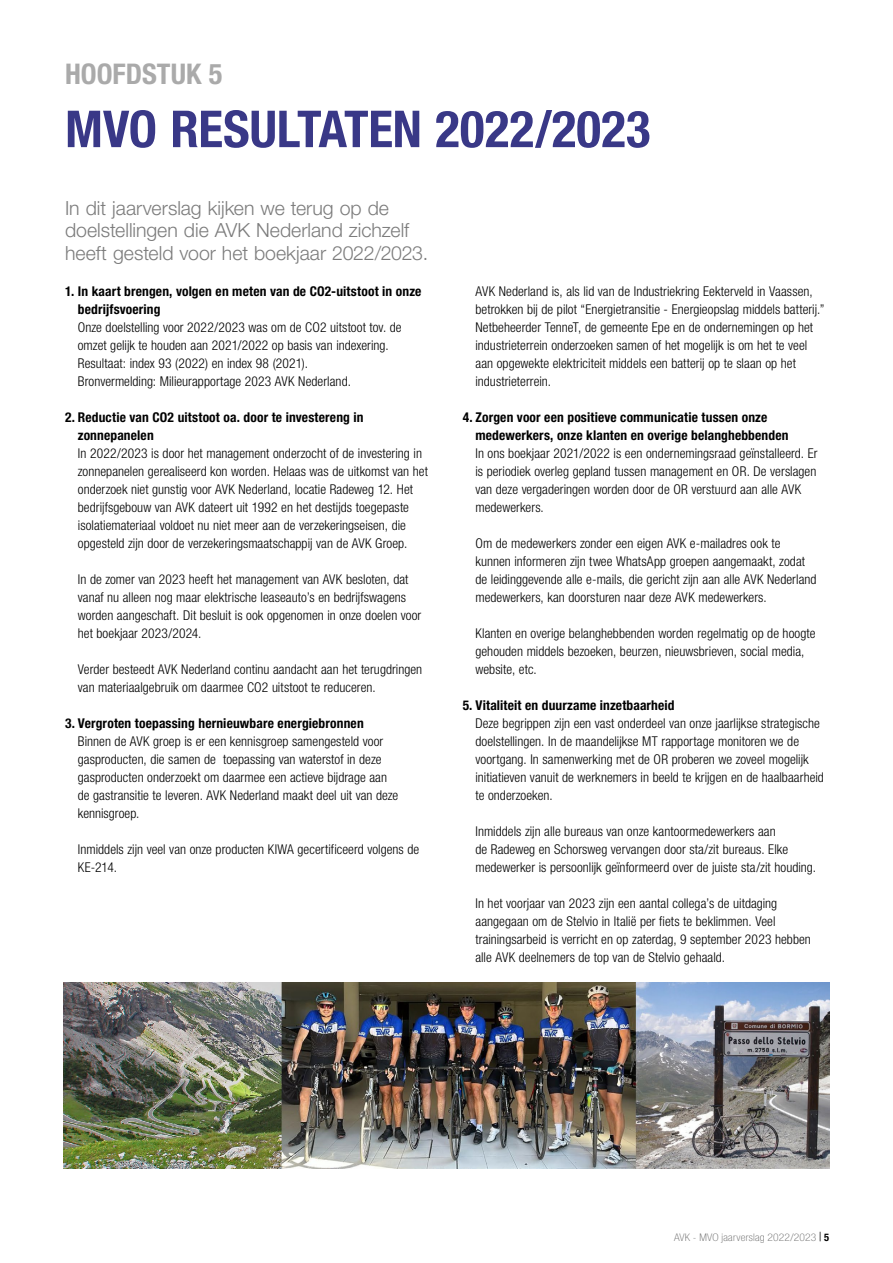
<style>
.page{position:relative;width:893px;height:1263px;background:#fff}
.page>*{position:absolute;margin:0;border:0;box-sizing:border-box;transform-origin:0 0}
.t1{font:700 condensed 51px "Helvetica Neue LT Pro";color:#393887}
.t2{font:700 condensed 28.5px "Helvetica Neue LT Pro";color:#aaa}
.t3{font:300 19.5px/22.5px "Helvetica Neue LT Pro";color:#7c7c7c}
.t4{font:300 condensed 13.5px/18px "Helvetica Neue LT Pro";letter-spacing:.005em;color:#000}
.t5{font:700 condensed 13.5px/18px "Helvetica Neue LT Pro";letter-spacing:.01em;color:#000}
.t6{font:100 condensed 10.5px "Helvetica Neue LT Pro";letter-spacing:.02em;color:#636363;scale:1.1 1}
.s1{font-family:"Times New Roman";font-weight:700;font-stretch:normal;color:#000}
.s2{font-weight:700;color:#000}
</style>
<div class="page">
<img style="left:64px;top:982px;width:765px;height:186px">
<h2 class="t2" style="left:65px;top:57px;width:159px">HOOFDSTUK 5</h2>
<h1 class="t1" style="left:65px;top:98px;width:587px">MVO RESULTATEN 2022/2023</h1>
<h3 class="t3" style="left:65px;top:196px;width:365px">In dit jaarverslag kijken we terug op de doelstellingen die AVK Nederland zichzelf heeft gesteld voor het boekjaar 2022/2023.</h3>
<p class="t5" style="left:78px;top:282px;width:345px;text-indent:-13px">1. In kaart brengen, volgen en meten van de CO2-uitstoot in onze bedrijfsvoering</p>
<p class="t4" style="left:78px;top:318px;width:325px">Onze doelstelling voor 2022/2023 was om de CO2 uitstoot tov. de omzet gelijk te houden aan 2021/2022 op basis van indexering.<br>Resultaat: index 93 (2022) en index 98 (2021).<br>Bronvermelding: Milieurapportage 2023 AVK Nederland.</p>
<p class="t5" style="left:78px;top:408px;width:287px;text-indent:-13px">2. Reductie van CO2 uitstoot oa. door te investereng in zonnepanelen</p>
<p class="t4" style="left:78px;top:444px;width:352px">In 2022/2023 is door het management onderzocht of de investering in zonnepanelen gerealiseerd kon worden. Helaas was de uitkomst van het onderzoek niet gunstig voor AVK Nederland, locatie Radeweg 12. Het bedrijfsgebouw van AVK dateert uit 1992 en het destijds toegepaste isolatiemateriaal voldoet nu niet meer aan de verzekeringseisen, die opgesteld zijn door de verzekeringsmaatschappij van de AVK Groep.</p>
<p class="t4" style="left:78px;top:570px;width:345px">In de zomer van 2023 heeft het management van AVK besloten, dat vanaf nu alleen nog maar elektrische leaseauto’s en bedrijfswagens worden aangeschaft. Dit besluit is ook opgenomen in onze doelen voor het boekjaar 2023/2024.</p>
<p class="t4" style="left:78px;top:660px;width:346px">Verder besteedt AVK Nederland continu aandacht aan het terugdringen van materiaalgebruik om daarmee CO2 uitstoot te reduceren.</p>
<p class="t5" style="left:65px;top:714px;width:300px">3. Vergroten toepassing hernieuwbare energiebronnen</p>
<p class="t4" style="left:78px;top:732px;width:322px">Binnen de AVK groep is er een kennisgroep samengesteld voor gasproducten, die samen de toepassing van waterstof in deze gasproducten onderzoekt om daarmee een actieve bijdrage aan de gastransitie te leveren. AVK Nederland maakt deel uit van deze kennisgroep.</p>
<p class="t4" style="left:78px;top:840px;width:343px">Inmiddels zijn veel van onze producten KIWA gecertificeerd volgens de<br>KE-214.</p>
<p class="t4" style="left:475px;top:282px;width:351px">AVK Nederland is, als lid van de Industriekring Eekterveld in Vaassen, betrokken bij de pilot “Energietransitie - Energieopslag middels batterij.” Netbeheerder TenneT, de gemeente Epe en de ondernemingen op het industrieterrein onderzoeken samen of het mogelijk is om het te veel aan opgewekte elektriciteit middels een batterij op te slaan op het industrieterrein.</p>
<p class="t5" style="left:475px;top:408px;width:315px;text-indent:-13px">4. Zorgen voor een positieve communicatie tussen onze medewerkers, onze klanten en overige belanghebbenden</p>
<p class="t4" style="left:475px;top:444px;width:344px">In ons boekjaar 2021/2022 is een ondernemingsraad geïnstalleerd. Er is periodiek overleg gepland tussen management en OR. De verslagen van deze vergaderingen worden door de OR verstuurd aan alle AVK medewerkers.</p>
<p class="t4" style="left:475px;top:534px;width:343px">Om de medewerkers zonder een eigen AVK e-mailadres ook te kunnen informeren zijn twee WhatsApp groepen aangemaakt, zodat de leidinggevende alle e-mails, die gericht zijn aan alle AVK Nederland medewerkers, kan doorsturen naar deze AVK medewerkers.</p>
<p class="t4" style="left:475px;top:624px;width:342px">Klanten en overige belanghebbenden worden regelmatig op de hoogte gehouden middels bezoeken, beurzen, nieuwsbrieven, social media, website, etc.</p>
<p class="t5" style="left:463px;top:696px;width:213px">5. Vitaliteit en duurzame inzetbaarheid</p>
<p class="t4" style="left:475px;top:714px;width:350px">Deze begrippen zijn een vast onderdeel van onze jaarlijkse strategische doelstellingen. In de maandelijkse MT rapportage monitoren we de voortgang. In samenwerking met de OR proberen we zoveel mogelijk initiatieven vanuit de werknemers in beeld te krijgen en de haalbaarheid te onderzoeken.</p>
<p class="t4" style="left:475px;top:822px;width:342px">Inmiddels zijn alle bureaus van onze kantoormedewerkers aan<br>de Radeweg en Schorsweg vervangen door sta/zit bureaus. Elke medewerker is persoonlijk geïnformeerd over de juiste sta/zit houding.</p>
<p class="t4" style="left:475px;top:894px;width:337px">In het voorjaar van 2023 zijn een aantal collega’s de uitdaging aangegaan om de Stelvio in Italië per fiets te beklimmen. Veel trainingsarbeid is verricht en op zaterdag, 9 september 2023 hebben alle AVK deelnemers de top van de Stelvio gehaald.</p>
<p class="t6" style="left:674px;top:1231px;width:143px">AVK - MVO jaarverslag 2022/2023 <span class="s1">|</span> <span class="s2">5</span></p>
</div>
